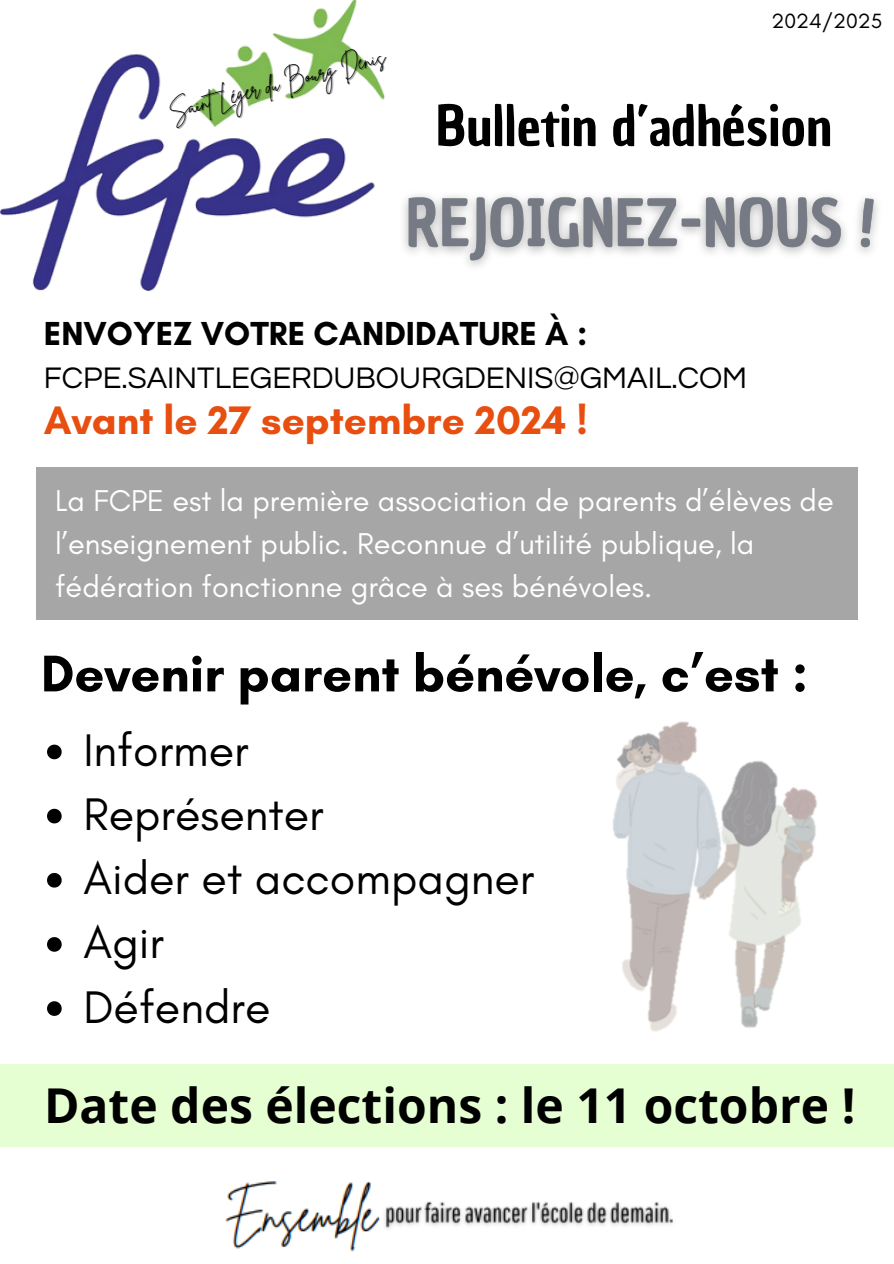
<style>
.page{position:relative;width:894px;height:1264px;background:#fff}
.page>*{position:absolute;margin:0;border:0;box-sizing:border-box;transform-origin:0 0}
.t1{font:54px "Chau Philomene One";color:#000}
.t2{font:700 52.5px "Glacial Indifference";color:#000}
.t3{font:700 48px "Open Sans";color:#000}
.t4{font:46.5px "Glacial Indifference";color:#000}
.t5{font:700 40.5px "Glacial Indifference";color:#e84e0f}
.t6{font:700 33.9px "Glacial Indifference";color:#000}
.t7{font:30.9px "Questrial";color:#000}
.t8{font:30.6px/42.8px "Glacial Indifference";color:#fff}
.t9{font:21px "Glacial Indifference";color:#000}
.t10{font:20.85px "Brittany Signature";color:#000}
</style>
<div class="page">
<img style="left:403px;top:195px;width:475px;height:72px">
<img style="left:0;top:0;width:384px;height:291px">
<div style="left:36px;top:467px;width:821px;height:153px;background:#a6a6a6"></div>
<img style="left:225px;top:1181px;width:448px;height:71px">
<img style="left:613px;top:721px;width:204px;height:311px">
<svg style="left:47px;top:744px;width:15px;height:15px"></svg>
<svg style="left:47px;top:808px;width:15px;height:15px"></svg>
<svg style="left:47px;top:873px;width:15px;height:14px"></svg>
<svg style="left:47px;top:937px;width:15px;height:14px"></svg>
<svg style="left:47px;top:1001px;width:15px;height:14px"></svg>
<div style="left:0;top:1064px;width:893px;height:83px;background:#e6ffd2"></div>
<p class="t10" style="left:166px;top:99px;width:224px;rotate:-15deg">Saint Léger du Bourg Denis</p>
<p class="t9" style="left:771px;top:8px;width:112px">2024/2025</p>
<h6 class="t1" style="left:436px;top:89px;width:398px">Bulletin d’adhésion</h6>
<p class="t6" style="left:44px;top:312px;width:545px">ENVOYEZ VOTRE CANDIDATURE À :</p>
<p class="t7" style="left:44px;top:362px;width:704px">FCPE.SAINTLEGERDUBOURGDENIS@GMAIL.COM</p>
<p class="t5" style="left:44px;top:396px;width:545px">Avant le 27 septembre 2024 !</p>
<p class="t8" style="left:55px;top:479px;width:780px">La FCPE est la première association de parents d’élèves de l’enseignement public. Reconnue d’utilité publique, la fédération fonctionne grâce à ses bénévoles.</p>
<h2 class="t2" style="left:41px;top:641px;width:768px">Devenir parent bénévole, c’est :</h2>
<p class="t4" style="left:83px;top:721px;width:167px">Informer</p>
<p class="t4" style="left:83px;top:786px;width:241px">Représenter</p>
<p class="t4" style="left:83px;top:850px;width:452px">Aider et accompagner</p>
<p class="t4" style="left:83px;top:914px;width:82px">Agir</p>
<p class="t4" style="left:83px;top:978px;width:188px">Défendre</p>
<h4 class="t3" style="left:44px;top:1072px;width:812px">Date des élections : le 11 octobre !</h4>
</div>
